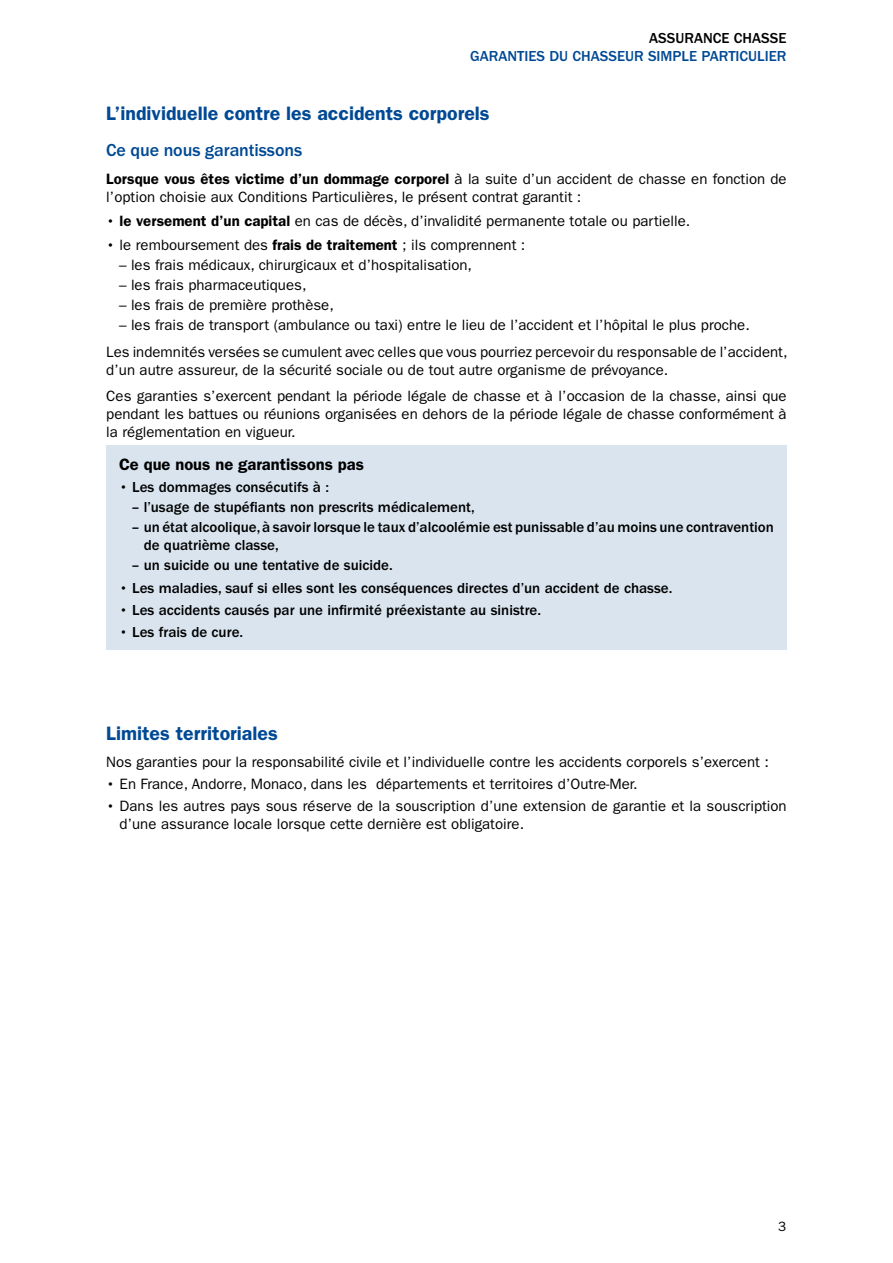
<style>
.page{position:relative;width:893px;height:1263px;background:#fff}
.page>*{position:absolute;margin:0;border:0;box-sizing:border-box;transform-origin:0 0}
.t1{font:600 19.5px "ITC Franklin Gothic Std";color:#004994}
.t2{font:500 18px "ITC Franklin Gothic Std";letter-spacing:-.005em;color:#004994}
.t3{font:600 16.5px "ITC Franklin Gothic Std";color:#000}
.t4{font:15px/18px "ITC Franklin Gothic Std";color:#000}
.t5{font:500 15px/18px "ITC Franklin Gothic Std";color:#000}
.t6{font:500 15px "ITC Franklin Gothic Std";color:#004994}
.t7{font:13.5px "ITC Franklin Gothic Std";color:#000}
.s1{font-weight:600}
.s2{font-weight:500}
</style>
<div class="page">
<div style="left:106px;top:446px;width:681px;height:204px;background:#d9e4ef"></div>
<p class="t5" style="left:649px;top:29px;width:139px">ASSURANCE CHASSE</p>
<p class="t6" style="left:470px;top:47px;width:318px">GARANTIES DU CHASSEUR SIMPLE PARTICULIER</p>
<h1 class="t1" style="left:106px;top:101px;width:385px">L’individuelle contre les accidents corporels</h1>
<p class="t2" style="left:106px;top:140px;width:197px">Ce que nous garantissons</p>
<p class="t4" style="left:106px;top:170px;width:682px"><span class="s1">Lorsque vous êtes victime d’un dommage corporel</span> à la suite d’un accident de chasse en fonction de l’option choisie aux Conditions Particulières, le présent contrat garantit :</p>
<p class="t4" style="left:106px;top:212px;width:586px"><span class="s2">•</span> <span class="s1">le versement d’un capital</span> en cas de décès, d’invalidité permanente totale ou partielle.</p>
<p class="t4" style="left:106px;top:236px;width:421px"><span class="s2">•</span> le remboursement des <span class="s1">frais de traitement</span> ; ils comprennent :</p>
<p class="t4" style="left:119px;top:256px;width:354px">– les frais médicaux, chirurgicaux et d’hospitalisation,</p>
<p class="t4" style="left:119px;top:276px;width:189px">– les frais pharmaceutiques,</p>
<p class="t4" style="left:119px;top:296px;width:216px">– les frais de première prothèse,</p>
<p class="t4" style="left:106px;top:312px;width:683px;line-height:26.5px;text-indent:13px">– les frais de transport (ambulance ou taxi) entre le lieu de l’accident et l’hôpital le plus proche.<br>Les indemnités versées se cumulent avec celles que vous pourriez percevoir du responsable de l’accident,</p>
<p class="t4" style="left:106px;top:356px;width:682px;line-height:26.5px">d’un autre assureur, de la sécurité sociale ou de tout autre organisme de prévoyance.<br>Ces garanties s’exercent pendant la période légale de chasse et à l’occasion de la chasse, ainsi que</p>
<p class="t4" style="left:106px;top:405px;width:682px">pendant les battues ou réunions organisées en dehors de la période légale de chasse conformément à la réglementation en vigueur.</p>
<p class="t3" style="left:119px;top:454px;width:246px">Ce que nous ne garantissons pas</p>
<p class="t5" style="left:119px;top:478px;width:211px">• Les dommages consécutifs à :</p>
<p class="t5" style="left:132px;top:498px;width:344px">– l’usage de stupéfiants non prescrits médicalement,</p>
<p class="t5" style="left:144px;top:518px;width:632px;text-indent:-12px">– un état alcoolique, à savoir lorsque le taux d’alcoolémie est punissable d’au moins une contravention de quatrième classe,</p>
<p class="t5" style="left:132px;top:557px;width:262px">– un suicide ou une tentative de suicide.</p>
<p class="t5" style="left:119px;top:579px;width:555px">• Les maladies, sauf si elles sont les conséquences directes d’un accident de chasse.</p>
<p class="t5" style="left:119px;top:601px;width:424px">• Les accidents causés par une infirmité préexistante au sinistre.</p>
<p class="t5" style="left:119px;top:623px;width:126px">• Les frais de cure.</p>
<h1 class="t1" style="left:106px;top:722px;width:173px">Limites territoriales</h1>
<p class="t4" style="left:106px;top:752px;width:664px">Nos garanties pour la responsabilité civile et l’individuelle contre les accidents corporels s’exercent :</p>
<p class="t4" style="left:106px;top:775px;width:533px"><span class="s2">•</span> En France, Andorre, Monaco, dans les départements et territoires d’Outre-Mer.</p>
<p class="t4" style="left:120px;top:797px;width:669px;text-indent:-13px"><span class="s2">•</span> Dans les autres pays sous réserve de la souscription d’une extension de garantie et la souscription d’une assurance locale lorsque cette dernière est obligatoire.</p>
<p class="t7" style="left:778px;top:1218px;width:10px">3</p>
</div>
